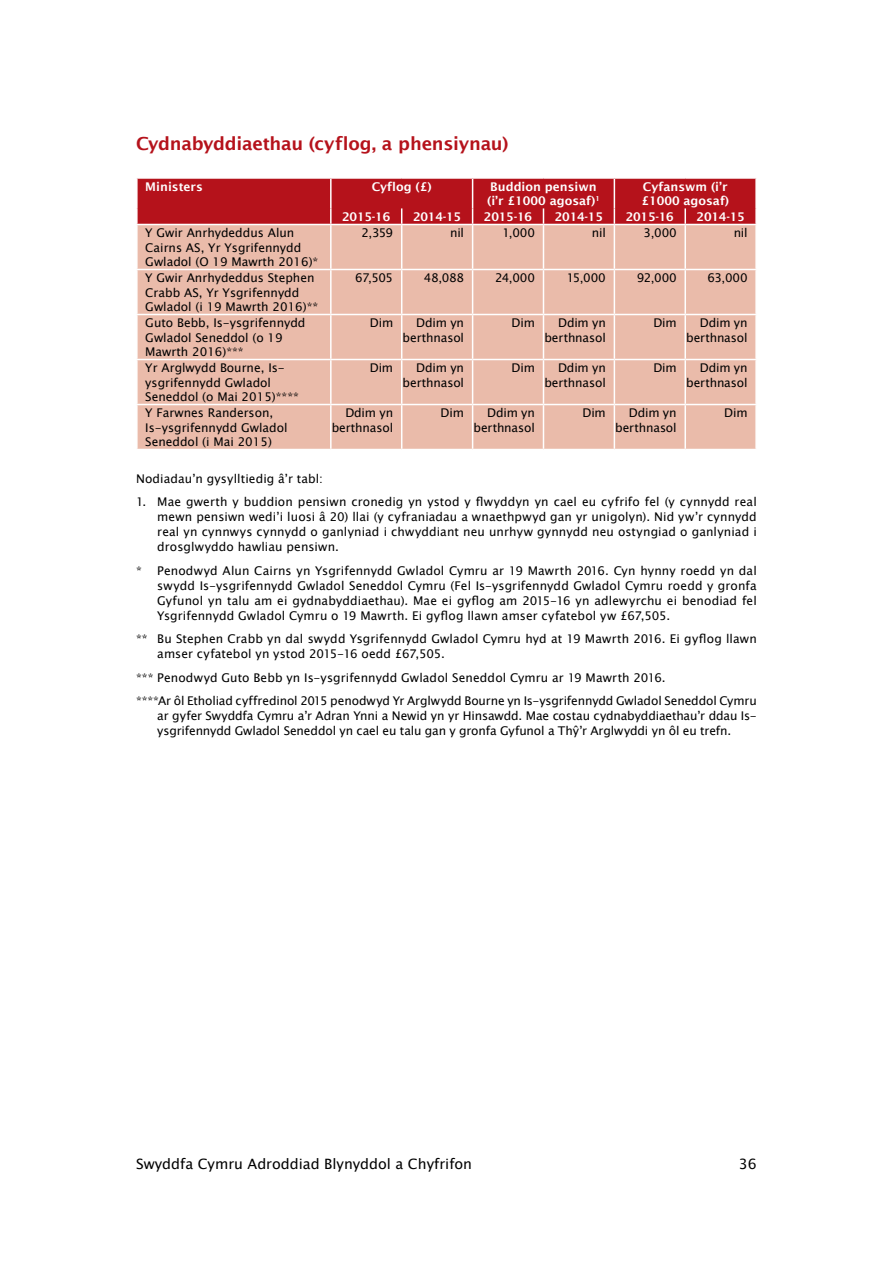
<style>
.page{position:relative;width:893px;height:1263px;background:#fff}
.page>*{position:absolute;margin:0;border:0;box-sizing:border-box;transform-origin:0 0}
.t1{font:600 18px "Lucida Sans";letter-spacing:-.015em;color:#b5121b}
.t2{font:14.25px "Lucida Sans Unicode";color:#000}
.t3{font:12px/14.4px "Lucida Sans Unicode";color:#000;text-align:right}
.t4{font:600 12px/14.4px "Lucida Sans";color:#fff}
.t5{font:12px "Lucida Sans";letter-spacing:-.015em;color:#000}
</style>
<div class="page">
<div style="left:138px;top:225px;width:617px;height:224px;background:#eabbaa"></div>
<div style="left:136px;top:178px;width:621px;height:46px;background:#b5121b"></div>
<hr style="left:330px;top:225px;width:2px;height:44px;background:#fff">
<hr style="left:401px;top:225px;width:1px;height:44px;background:#fff">
<hr style="left:472px;top:225px;width:1px;height:44px;background:#fff">
<hr style="left:543px;top:225px;width:1px;height:44px;background:#fff">
<hr style="left:614px;top:225px;width:1px;height:44px;background:#fff">
<hr style="left:684px;top:225px;width:2px;height:44px;background:#fff">
<hr style="left:136px;top:269px;width:195px;height:1px;background:#fff">
<hr style="left:331px;top:269px;width:71px;height:1px;background:#fff">
<hr style="left:330px;top:270px;width:2px;height:44px;background:#fff">
<hr style="left:402px;top:269px;width:71px;height:1px;background:#fff">
<hr style="left:401px;top:270px;width:1px;height:44px;background:#fff">
<hr style="left:473px;top:269px;width:70px;height:1px;background:#fff">
<hr style="left:472px;top:270px;width:1px;height:44px;background:#fff">
<hr style="left:543px;top:269px;width:71px;height:1px;background:#fff">
<hr style="left:543px;top:270px;width:1px;height:44px;background:#fff">
<hr style="left:614px;top:269px;width:71px;height:1px;background:#fff">
<hr style="left:614px;top:270px;width:1px;height:44px;background:#fff">
<hr style="left:685px;top:269px;width:72px;height:1px;background:#fff">
<hr style="left:684px;top:270px;width:2px;height:44px;background:#fff">
<hr style="left:136px;top:314px;width:195px;height:1px;background:#fff">
<hr style="left:331px;top:314px;width:71px;height:1px;background:#fff">
<hr style="left:330px;top:315px;width:2px;height:44px;background:#fff">
<hr style="left:402px;top:314px;width:71px;height:1px;background:#fff">
<hr style="left:401px;top:315px;width:1px;height:44px;background:#fff">
<hr style="left:473px;top:314px;width:70px;height:1px;background:#fff">
<hr style="left:472px;top:315px;width:1px;height:44px;background:#fff">
<hr style="left:543px;top:314px;width:71px;height:1px;background:#fff">
<hr style="left:543px;top:315px;width:1px;height:44px;background:#fff">
<hr style="left:614px;top:314px;width:71px;height:1px;background:#fff">
<hr style="left:614px;top:315px;width:1px;height:44px;background:#fff">
<hr style="left:685px;top:314px;width:72px;height:1px;background:#fff">
<hr style="left:684px;top:315px;width:2px;height:44px;background:#fff">
<hr style="left:136px;top:359px;width:195px;height:1px;background:#fff">
<hr style="left:331px;top:359px;width:71px;height:1px;background:#fff">
<hr style="left:330px;top:360px;width:2px;height:44px;background:#fff">
<hr style="left:402px;top:359px;width:71px;height:1px;background:#fff">
<hr style="left:401px;top:360px;width:1px;height:44px;background:#fff">
<hr style="left:473px;top:359px;width:70px;height:1px;background:#fff">
<hr style="left:472px;top:360px;width:1px;height:44px;background:#fff">
<hr style="left:543px;top:359px;width:71px;height:1px;background:#fff">
<hr style="left:543px;top:360px;width:1px;height:44px;background:#fff">
<hr style="left:614px;top:359px;width:71px;height:1px;background:#fff">
<hr style="left:614px;top:360px;width:1px;height:44px;background:#fff">
<hr style="left:685px;top:359px;width:72px;height:1px;background:#fff">
<hr style="left:684px;top:360px;width:2px;height:44px;background:#fff">
<hr style="left:136px;top:404px;width:195px;height:1px;background:#fff">
<hr style="left:331px;top:404px;width:71px;height:1px;background:#fff">
<hr style="left:330px;top:405px;width:2px;height:44px;background:#fff">
<hr style="left:402px;top:404px;width:71px;height:1px;background:#fff">
<hr style="left:401px;top:405px;width:1px;height:44px;background:#fff">
<hr style="left:473px;top:404px;width:70px;height:1px;background:#fff">
<hr style="left:472px;top:405px;width:1px;height:44px;background:#fff">
<hr style="left:543px;top:404px;width:71px;height:1px;background:#fff">
<hr style="left:543px;top:405px;width:1px;height:44px;background:#fff">
<hr style="left:614px;top:404px;width:71px;height:1px;background:#fff">
<hr style="left:614px;top:405px;width:1px;height:44px;background:#fff">
<hr style="left:685px;top:404px;width:72px;height:1px;background:#fff">
<hr style="left:684px;top:405px;width:2px;height:44px;background:#fff">
<h1 class="t1" style="left:136px;top:133px;width:374px">Cydnabyddiaethau (cyflog, a phensiynau)</h1>
<p class="t4" style="left:145px;top:179px;width:59px">Ministers</p>
<p class="t4" style="left:372px;top:179px;width:62px">Cyflog (£)</p>
<p class="t4" style="left:487px;top:179px;width:114px">Buddion pensiwn (i’r £1000 agosaf)<sup>1</sup></p>
<p class="t4" style="left:641px;top:179px;width:89px">Cyfanswm (i’r £1000 agosaf)</p>
<p class="t4" style="left:342px;top:210px;width:50px">2015-16</p>
<p class="t4" style="left:413px;top:210px;width:50px">2014-15</p>
<p class="t4" style="left:484px;top:210px;width:50px">2015-16</p>
<p class="t4" style="left:555px;top:210px;width:50px">2014-15</p>
<p class="t4" style="left:626px;top:210px;width:50px">2015-16</p>
<p class="t4" style="left:697px;top:210px;width:50px">2014-15</p>
<p class="t3" style="left:145px;top:226px;width:175px;text-align:left">Y Gwir Anrhydeddus Alun<br>Cairns AS, Yr Ysgrifennydd<br>Gwladol (O 19 Mawrth 2016)*</p>
<p class="t5" style="left:362px;top:226px;width:33px">2,359</p>
<p class="t5" style="left:450px;top:226px;width:15px">nil</p>
<p class="t5" style="left:502px;top:226px;width:34px">1,000</p>
<p class="t5" style="left:592px;top:226px;width:15px">nil</p>
<p class="t5" style="left:644px;top:226px;width:35px">3,000</p>
<p class="t5" style="left:734px;top:226px;width:15px">nil</p>
<p class="t3" style="left:145px;top:271px;width:174px;text-align:left">Y Gwir Anrhydeddus Stephen<br>Crabb AS, Yr Ysgrifennydd<br>Gwladol (i 19 Mawrth 2016)**</p>
<p class="t5" style="left:355px;top:271px;width:40px">67,505</p>
<p class="t5" style="left:424px;top:271px;width:42px">48,088</p>
<p class="t5" style="left:495px;top:271px;width:41px">24,000</p>
<p class="t5" style="left:567px;top:271px;width:41px">15,000</p>
<p class="t5" style="left:637px;top:271px;width:42px">92,000</p>
<p class="t5" style="left:707px;top:271px;width:42px">63,000</p>
<p class="t3" style="left:145px;top:316px;width:162px;text-align:left">Guto Bebb, Is-ysgrifennydd<br>Gwladol Seneddol (o 19<br>Mawrth 2016)***</p>
<p class="t3" style="left:370px;top:316px;width:25px">Dim</p>
<p class="t3" style="left:403px;top:316px;width:63px">Ddim yn berthnasol</p>
<p class="t3" style="left:512px;top:316px;width:25px">Dim</p>
<p class="t3" style="left:544px;top:316px;width:63px">Ddim yn berthnasol</p>
<p class="t3" style="left:653px;top:316px;width:25px">Dim</p>
<p class="t3" style="left:686px;top:316px;width:63px">Ddim yn berthnasol</p>
<p class="t3" style="left:145px;top:361px;width:155px;text-align:left">Yr Arglwydd Bourne, Is&shy;ysgrifennydd Gwladol<br>Seneddol (o Mai 2015)****</p>
<p class="t3" style="left:370px;top:361px;width:25px">Dim</p>
<p class="t3" style="left:403px;top:361px;width:63px">Ddim yn berthnasol</p>
<p class="t3" style="left:512px;top:361px;width:25px">Dim</p>
<p class="t3" style="left:544px;top:361px;width:63px">Ddim yn berthnasol</p>
<p class="t3" style="left:653px;top:361px;width:25px">Dim</p>
<p class="t3" style="left:686px;top:361px;width:63px">Ddim yn berthnasol</p>
<p class="t3" style="left:145px;top:406px;width:144px;text-align:left">Y Farwnes Randerson,<br>Is-ysgrifennydd Gwladol<br>Seneddol (i Mai 2015)</p>
<p class="t3" style="left:332px;top:406px;width:63px">Ddim yn berthnasol</p>
<p class="t3" style="left:441px;top:406px;width:25px">Dim</p>
<p class="t3" style="left:473px;top:406px;width:63px">Ddim yn berthnasol</p>
<p class="t3" style="left:582px;top:406px;width:25px">Dim</p>
<p class="t3" style="left:615px;top:406px;width:63px">Ddim yn berthnasol</p>
<p class="t3" style="left:724px;top:406px;width:25px">Dim</p>
<p class="t3" style="left:136px;top:471px;width:188px">Nodiadau’n gysylltiedig â’r tabl:</p>
<p class="t3" style="left:157px;top:494px;width:601px;line-height:15px;text-align:justify;text-indent:-21px">1. Mae gwerth y buddion pensiwn cronedig yn ystod y flwyddyn yn cael eu cyfrifo fel (y cynnydd real mewn pensiwn wedi’i luosi â 20) llai (y cyfraniadau a wnaethpwyd gan yr unigolyn). Nid yw’r cynnydd real yn cynnwys cynnydd o ganlyniad i chwyddiant neu unrhyw gynnydd neu ostyngiad o ganlyniad i drosglwyddo hawliau pensiwn.</p>
<p class="t3" style="left:157px;top:563px;width:601px;line-height:15px;text-align:justify;text-indent:-21px">* Penodwyd Alun Cairns yn Ysgrifennydd Gwladol Cymru ar 19 Mawrth 2016. Cyn hynny roedd yn dal swydd Is-ysgrifennydd Gwladol Seneddol Cymru (Fel Is-ysgrifennydd Gwladol Cymru roedd y gronfa Gyfunol yn talu am ei gydnabyddiaethau). Mae ei gyflog am 2015-16 yn adlewyrchu ei benodiad fel Ysgrifennydd Gwladol Cymru o 19 Mawrth. Ei gyflog llawn amser cyfatebol yw £67,505.</p>
<p class="t3" style="left:157px;top:632px;width:601px;line-height:15px;text-align:left;text-indent:-21px">** Bu Stephen Crabb yn dal swydd Ysgrifennydd Gwladol Cymru hyd at 19 Mawrth 2016. Ei gyflog llawn amser cyfatebol yn ystod 2015-16 oedd £67,505.</p>
<p class="t3" style="left:136px;top:666px;width:622px;line-height:23.5px;text-align:left">*** Penodwyd Guto Bebb yn Is-ysgrifennydd Gwladol Seneddol Cymru ar 19 Mawrth 2016.<br>****Ar ôl Etholiad cyffredinol 2015 penodwyd Yr Arglwydd Bourne yn Is-ysgrifennydd Gwladol Seneddol Cymru</p>
<p class="t3" style="left:157px;top:709px;width:601px;line-height:15px;text-align:left">ar gyfer Swyddfa Cymru a’r Adran Ynni a Newid yn yr Hinsawdd. Mae costau cydnabyddiaethau’r ddau Is&shy;ysgrifennydd Gwladol Seneddol yn cael eu talu gan y gronfa Gyfunol a Thŷ’r Arglwyddi yn ôl eu trefn.</p>
<p class="t2" style="left:136px;top:1153px;width:338px">Swyddfa Cymru Adroddiad Blynyddol a Chyfrifon</p>
<p class="t2" style="left:739px;top:1153px;width:20px">36</p>
</div>
